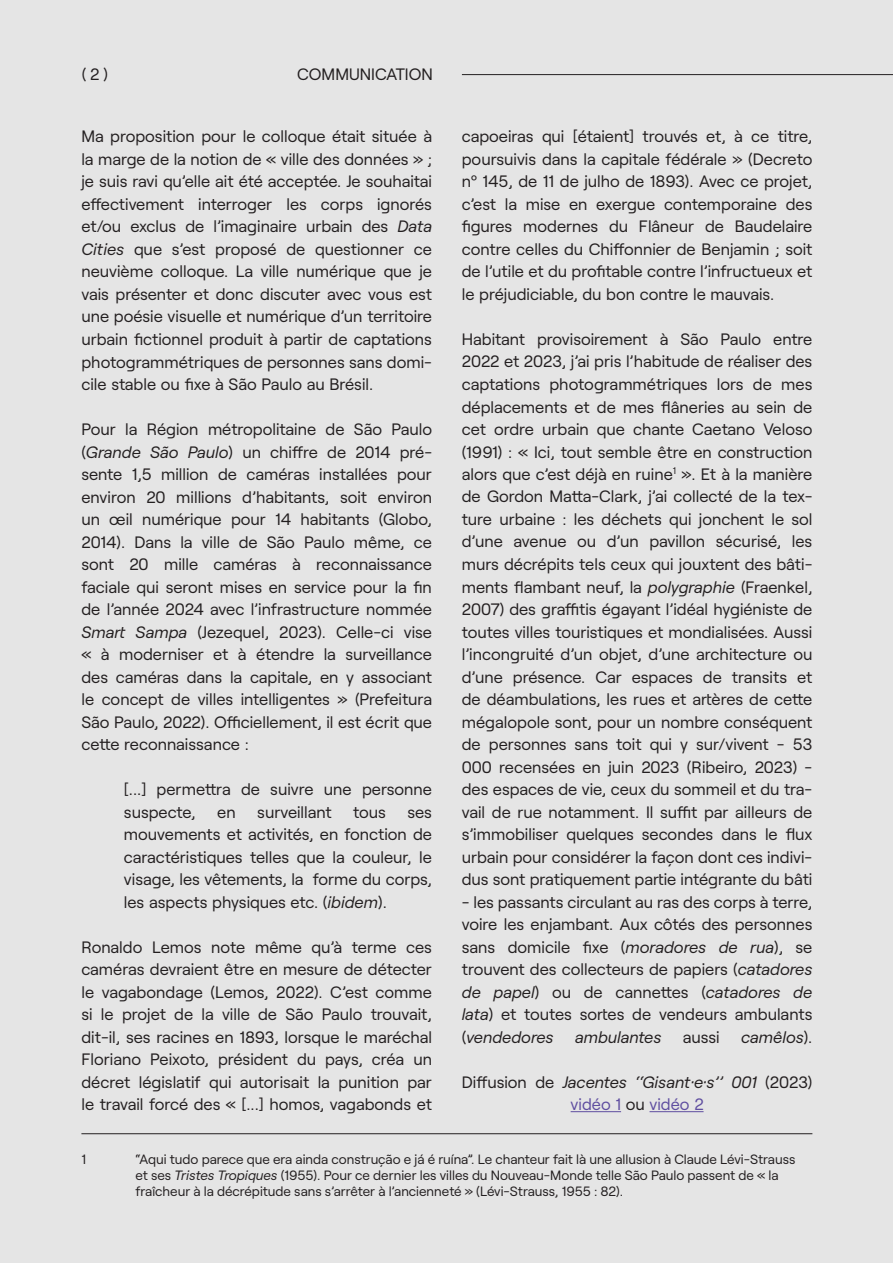
<style>
.page{position:relative;width:893px;height:1263px;background:#e5e5e5}
.page>*{position:absolute;margin:0;border:0;box-sizing:border-box;transform-origin:0 0}
.t1{font:16.5px/22.5px "Roobert";color:#231f20;text-align:justify}
.t2{font:italic 16.5px/22.5px "Roobert";color:#231f20;text-align:center}
.t3{font:13.5px/16.2px "Roobert";color:#231f20}
.s1{font-style:italic}
.s2{font-style:normal}
.s3{font-style:normal;color:#5f4ea0}
</style>
<div class="page">
<hr style="left:462px;top:74px;width:431px;height:1px;background:#231f20">
<hr style="left:81px;top:1133px;width:731px;height:1px;background:#231f20">
<hr style="left:571px;top:1111px;width:50px;height:1px;background:#5f4ea0">
<hr style="left:649px;top:1111px;width:55px;height:1px;background:#5f4ea0">
<p class="t1" style="left:82px;top:62px;width:28px">( 2 )</p>
<p class="t1" style="left:297px;top:62px;width:137px">COMMUNICATION</p>
<p class="t1" style="left:81px;top:124px;width:352px">Ma proposition pour le colloque était située à la marge de la notion de « ville des données » ; je suis ravi qu’elle ait été acceptée. Je souhaitai effectivement interroger les corps ignorés et/ou exclus de l’imaginaire urbain des <span class="s1">Data Cities</span> que s’est proposé de questionner ce neuvième colloque. La ville numérique que je vais présenter et donc discuter avec vous est une poésie visuelle et numérique d’un territoire urbain fictionnel produit à partir de captations photogrammétriques de personnes sans domi&shy;cile stable ou fixe à São Paulo au Brésil.</p>
<p class="t1" style="left:81px;top:417px;width:352px">Pour la Région métropolitaine de São Paulo (<span class="s1">Grande São Paulo</span>) un chiffre de 2014 pré&shy;sente 1,5 million de caméras installées pour environ 20 millions d’habitants, soit environ un œil numérique pour 14 habitants (Globo, 2014). Dans la ville de São Paulo même, ce sont 20 mille caméras à reconnaissance faciale qui seront mises en service pour la fin de l’année 2024 avec l’infrastructure nommée <span class="s1">Smart Sampa</span> (Jezequel, 2023). Celle-ci vise « à moderniser et à étendre la surveillance des caméras dans la capitale, en y associant le concept de villes intelligentes » (Prefeitura São Paulo, 2022). Officiellement, il est écrit que cette reconnaissance :</p>
<p class="t1" style="left:124px;top:777px;width:310px">[...] permettra de suivre une personne suspecte,</p>
<p class="t1" style="left:217px;top:799px;width:20px">en</p>
<p class="t1" style="left:257px;top:799px;width:76px">surveillant</p>
<p class="t1" style="left:353px;top:799px;width:34px">tous</p>
<p class="t1" style="left:124px;top:799px;width:310px;text-indent:284px">ses mouvements et activités, en fonction de caractéristiques telles que la couleur, le visage, les vêtements, la forme du corps, les aspects physiques etc. (<span class="s1">ibidem</span>).</p>
<p class="t1" style="left:81px;top:934px;width:352px">Ronaldo Lemos note même qu’à terme ces caméras devraient être en mesure de détecter le vagabondage (Lemos, 2022). C’est comme si le projet de la ville de São Paulo trouvait, dit-il, ses racines en 1893, lorsque le maréchal Floriano Peixoto, président du pays, créa un décret législatif qui autorisait la punition par le travail forcé des « [...] homos, vagabonds et</p>
<p class="t1" style="left:462px;top:124px;width:352px">capoeiras qui [étaient] trouvés et, à ce titre, poursuivis dans la capitale fédérale » (Decreto nº 145, de 11 de julho de 1893). Avec ce projet, c’est la mise en exergue contemporaine des figures modernes du Flâneur de Baudelaire contre celles du Chiffonnier de Benjamin ; soit de l’utile et du profitable contre l’infructueux et le préjudiciable, du bon contre le mauvais.</p>
<p class="t1" style="left:462px;top:327px;width:352px">Habitant provisoirement à São Paulo entre 2022 et 2023, j’ai pris l’habitude de réaliser des captations photogrammétriques lors de mes déplacements et de mes flâneries au sein de cet ordre urbain que chante Caetano Veloso (1991) : « Ici, tout semble être en construction alors que c’est déjà en ruine<sup>1</sup> ». Et à la manière de Gordon Matta-Clark, j’ai collecté de la tex&shy;ture urbaine : les déchets qui jonchent le sol d’une avenue ou d’un pavillon sécurisé, les murs décrépits tels ceux qui jouxtent des bâti&shy;ments flambant neuf, la <span class="s1">polygraphie</span> (Fraenkel, 2007) des graffitis égayant l’idéal hygiéniste de toutes villes touristiques et mondialisées. Aussi l’incongruité d’un objet, d’une architecture ou d’une présence. Car espaces de transits et de déambulations, les rues et artères de cette mégalopole sont, pour un nombre conséquent de personnes sans toit qui y sur/vivent - 53<br>000 recensées en juin 2023 (Ribeiro, 2023) - des espaces de vie, ceux du sommeil et du tra&shy;vail de rue notamment. Il suffit par ailleurs de s’immobiliser quelques secondes dans le flux urbain pour considérer la façon dont ces indivi&shy;dus sont pratiquement partie intégrante du bâti</p>
<p class="t1" style="left:462px;top:889px;width:352px">- les passants circulant au ras des corps à terre, voire les enjambant. Aux côtés des personnes sans domicile fixe (<span class="s1">moradores de rua</span>), se trouvent des collecteurs de papiers (<span class="s1">catadores de papel</span>) ou de cannettes (<span class="s1">catadores de lata</span>) et toutes sortes de vendeurs ambulants (<span class="s1">vendedores</span></p>
<p class="t2" style="left:575px;top:1024px;width:88px">ambulantes</p>
<p class="t1" style="left:683px;top:1024px;width:38px">aussi</p>
<p class="t2" style="left:741px;top:1024px;width:73px">camêlos<span class="s2">).</span></p>
<p class="t2" style="left:462px;top:1069px;width:352px"><span class="s2">Diffusion de</span> Jacentes ‘‘Gisant·e·s’’ 001 <span class="s2">(2023) </span><span class="s3">vidéo 1</span> <span class="s2">ou</span> <span class="s3">vidéo 2</span></p>
<p class="t3" style="left:81px;top:1149px;width:6px">1</p>
<p class="t3" style="left:135px;top:1149px;width:661px">“Aqui tudo parece que era ainda construção e já é ruína”. Le chanteur fait là une allusion à Claude Lévi-Strauss et ses <span class="s1">Tristes Tropiques</span> (1955). Pour ce dernier les villes du Nouveau-Monde telle São Paulo passent de « la fraîcheur à la décrépitude sans s’arrêter à l’ancienneté » (Lévi-Strauss, 1955 : 82).</p>
</div>
